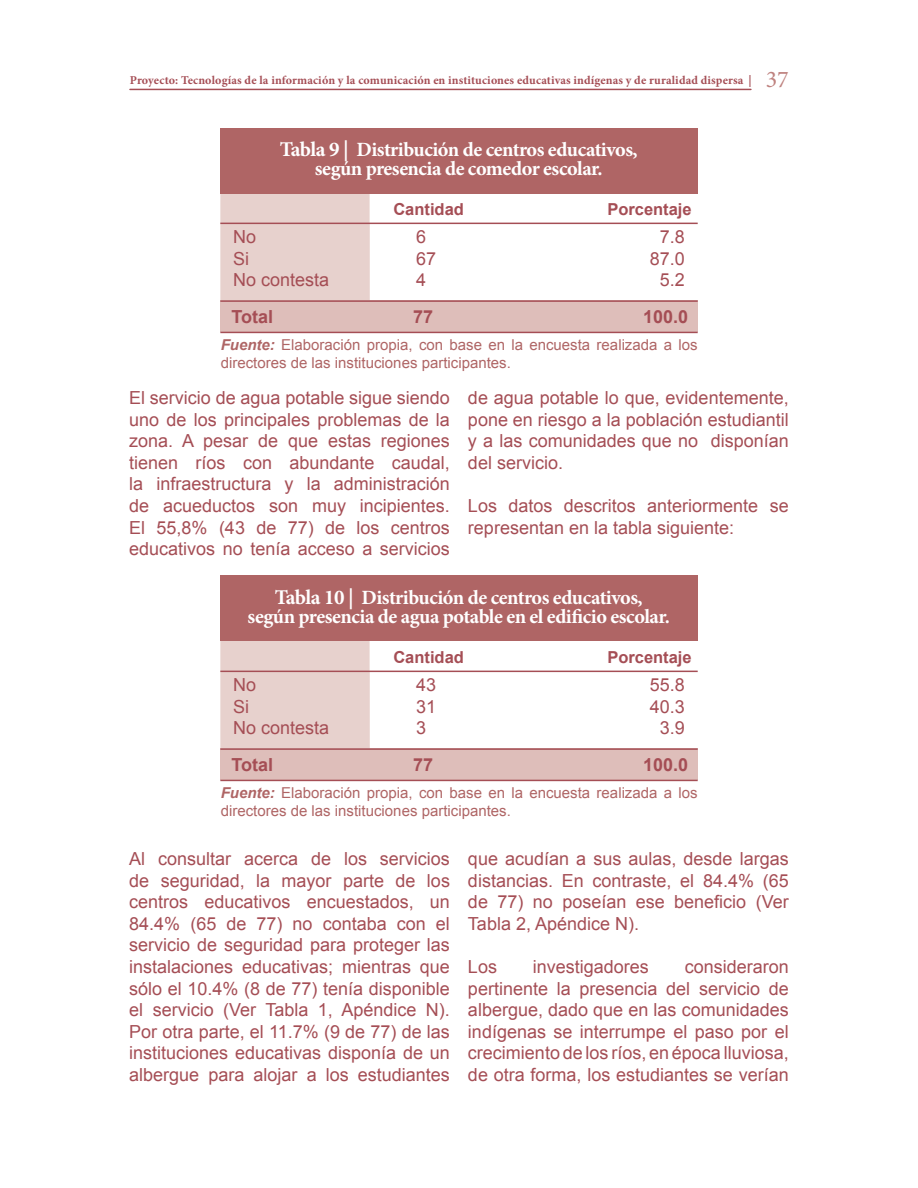
<style>
.page{position:relative;width:918px;height:1188px;background:#fff}
.page>*{position:absolute;margin:0;border:0;box-sizing:border-box;transform-origin:0 0}
.t1{font:700 20.25px/19.5px "Minion Pro";letter-spacing:-.025em;color:#fff;text-align:center}
.t2{font:18px/21.6px "Arial";color:#a54e55;text-align:justify}
.t3{font:700 18px "Arial";color:#a54e55}
.t4{font:700 16.5px "Arial";color:#a54e55}
.t5{font:15px/18px "Arial";color:#af6565}
.t6{font:700 12px "Minion Pro";letter-spacing:.01em;color:#a54e55}
.s1{font-weight:400;font-size:24px;color:#bf8380}
.s2{font-size:21px}
.s3{font-weight:700;font-style:italic}
</style>
<div class="page">
<hr style="left:130px;top:89px;width:621px;height:1px;background:#a54e55">
<svg style="left:220px;top:193px;width:478px;height:107px"></svg>
<div style="left:220px;top:301px;width:478px;height:31px;background:#debeba"></div>
<div style="left:220px;top:128px;width:478px;height:65px;background:#af6565"></div>
<hr style="left:220px;top:300px;width:478px;height:2px;background:#a54e55">
<hr style="left:220px;top:223px;width:478px;height:1px;background:#a54e55">
<hr style="left:220px;top:332px;width:478px;height:1px;background:#a54e55">
<svg style="left:220px;top:641px;width:478px;height:107px"></svg>
<div style="left:220px;top:749px;width:478px;height:31px;background:#debeba"></div>
<div style="left:220px;top:576px;width:478px;height:65px;background:#af6565"></div>
<hr style="left:220px;top:748px;width:478px;height:2px;background:#a54e55">
<hr style="left:220px;top:671px;width:478px;height:1px;background:#a54e55">
<hr style="left:220px;top:780px;width:478px;height:1px;background:#a54e55">
<p class="t6" style="left:130px;top:72px;width:660px">Proyecto: Tecnologías de la información y la comunicación en instituciones educativas indígenas y de ruralidad dispersa | <span class="s1">37</span></p>
<p class="t1" style="left:280px;top:139px;width:360px"><span class="s2">Tabla 9 |</span> Distribución de centros educativos, según presencia de comedor escolar.</p>
<p class="t4" style="left:393px;top:199px;width:72px">Cantidad</p>
<p class="t4" style="left:607px;top:199px;width:86px">Porcentaje</p>
<p class="t2" style="left:233px;top:226px;width:98px;text-align:left">No<br>Si<br>No contesta</p>
<p class="t2" style="left:416px;top:226px;width:22px;text-align:left">6<br>67<br>4</p>
<p class="t2" style="left:650px;top:226px;width:37px;text-align:center">7.8<br>87.0<br>5.2</p>
<p class="t3" style="left:231px;top:305px;width:43px">Total</p>
<p class="t3" style="left:413px;top:305px;width:22px">77</p>
<p class="t3" style="left:643px;top:305px;width:47px">100.0</p>
<p class="t5" style="left:221px;top:336px;width:478px"><span class="s3">Fuente:</span> Elaboración propia, con base en la encuesta realizada a los directores de las instituciones participantes.</p>
<p class="t2" style="left:129px;top:387px;width:322px">El servicio de agua potable sigue siendo uno de los principales problemas de la zona. A pesar de que estas regiones tienen ríos con abundante caudal, la infraestructura y la administración de acueductos son muy incipientes.<br>El 55,8% (43 de 77) de los centros educativos no tenía acceso a servicios</p>
<p class="t2" style="left:468px;top:387px;width:322px">de agua potable lo que, evidentemente, pone en riesgo a la población estudiantil y a las comunidades que no disponían del servicio.</p>
<p class="t2" style="left:468px;top:495px;width:322px">Los datos descritos anteriormente se representan en la tabla siguiente:</p>
<p class="t1" style="left:248px;top:587px;width:424px"><span class="s2">Tabla 10 |</span> Distribución de centros educativos,<br>según presencia de agua potable en el edificio escolar.</p>
<p class="t4" style="left:393px;top:647px;width:72px">Cantidad</p>
<p class="t4" style="left:607px;top:647px;width:86px">Porcentaje</p>
<p class="t2" style="left:233px;top:674px;width:98px;text-align:left">No<br>Si<br>No contesta</p>
<p class="t2" style="left:416px;top:674px;width:22px">43<br>31<br>3</p>
<p class="t2" style="left:650px;top:674px;width:37px;text-align:center">55.8<br>40.3<br>3.9</p>
<p class="t3" style="left:231px;top:753px;width:43px">Total</p>
<p class="t3" style="left:413px;top:753px;width:22px">77</p>
<p class="t3" style="left:643px;top:753px;width:47px">100.0</p>
<p class="t5" style="left:221px;top:784px;width:478px"><span class="s3">Fuente:</span> Elaboración propia, con base en la encuesta realizada a los directores de las instituciones participantes.</p>
<p class="t2" style="left:129px;top:848px;width:322px">Al consultar acerca de los servicios de seguridad, la mayor parte de los centros educativos encuestados, un 84.4% (65 de 77) no contaba con el servicio de seguridad para proteger las instalaciones educativas; mientras que sólo el 10.4% (8 de 77) tenía disponible el servicio (Ver Tabla 1, Apéndice N).<br>Por otra parte, el 11.7% (9 de 77) de las instituciones educativas disponía de un albergue para alojar a los estudiantes</p>
<p class="t2" style="left:468px;top:848px;width:322px">que acudían a sus aulas, desde largas distancias. En contraste, el 84.4% (65 de 77) no poseían ese beneficio (Ver Tabla 2, Apéndice N).</p>
<p class="t2" style="left:468px;top:956px;width:322px;text-indent:217px">consideraron pertinente la presencia del servicio de albergue, dado que en las comunidades indígenas se interrumpe el paso por el crecimiento de los ríos, en época lluviosa, de otra forma, los estudiantes se verían</p>
<p class="t2" style="left:468px;top:956px;width:31px">Los</p>
<p class="t2" style="left:533px;top:956px;width:118px">investigadores</p>
</div>
